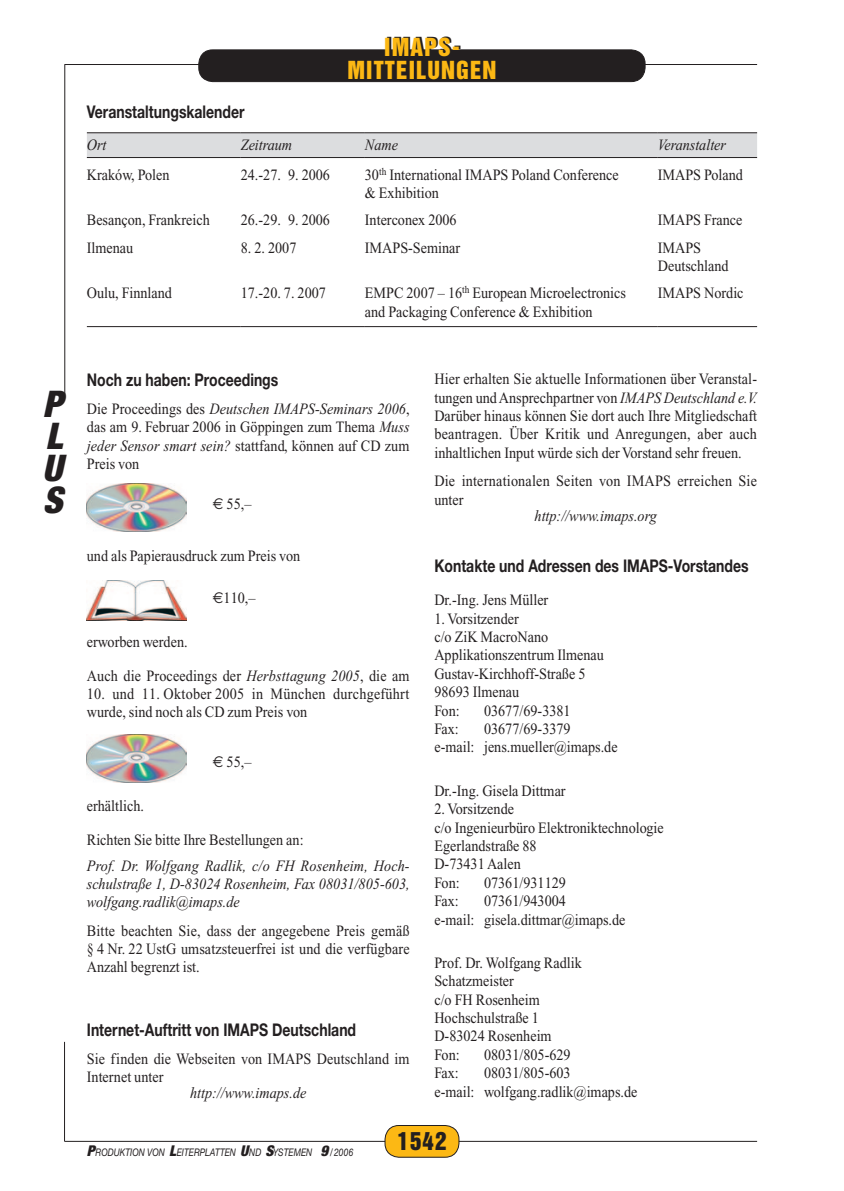
<style>
.page{position:relative;width:844px;height:1191px;background:#fff}
.page>*{position:absolute;margin:0;border:0;box-sizing:border-box;transform-origin:0 0}
.t1{font:italic 900 condensed 36.75px/31.8px "Helvetica Neue";color:#231f20;text-align:justify}
.t2{font:22.75px/22.8px "Helvetica Inserat";letter-spacing:.05em;color:#fcb814;text-align:center}
.t3{font:22.75px "Helvetica Inserat";color:#231f20}
._01_10_Untertitel{font:700 17.5px "Helvetica Neue";color:#231f20;scale:.8 1}
._05_09_Grute{font:15.75px/18.4px "Times New Roman";color:#231f20;scale:.9 1}
._08_09_Tab_grute{font:15.75px/18.4px "Times New Roman";color:#231f20;scale:.9 1}
._05_09_Grute-2{font:italic 15.75px/18.4px "Times New Roman";color:#231f20;text-align:justify;scale:.9 1}
._05_09_Grute-3{font:15.75px/18.4px "Times New Roman";letter-spacing:.02em;color:#231f20;scale:.9 1}
._08_09_Tab_grute-2{font:italic 15.75px "Times New Roman";color:#231f20;scale:.9 1}
.t4{font:italic 10.5px "Helvetica Neue";color:#231f20;scale:.8 1}
.s1{color:#fff}
.s2{font-style:italic}
.s3{font-family:"Euro Sans"}
.s4{font-weight:900;font-stretch:condensed;font-size:14.88px}
</style>
<div class="page">
<hr style="left:64px;top:64px;width:692px;height:1px;background:#231f20">
<hr style="left:64px;top:64px;width:1px;height:330px;background:#231f20">
<hr style="left:64px;top:1141px;width:692px;height:1px;background:#231f20">
<hr style="left:64px;top:1041px;width:1px;height:100px;background:#231f20">
<div style="left:385px;top:1125px;width:74px;height:32px;background:#fcb814;border-radius:14px"></div>
<div style="left:384px;top:1125px;width:75px;height:32px;border:1px solid #231f20;border-radius:14px"></div>
<div style="left:199px;top:50px;width:446px;height:32px;background:#231f20;border-radius:14px"></div>
<div style="left:198px;top:50px;width:447px;height:32px;border:1px solid #231f20;border-radius:14px"></div>
<img style="left:87px;top:581px;width:99px;height:39px">
<img style="left:87px;top:734px;width:99px;height:48px">
<img style="left:87px;top:484px;width:99px;height:48px">
<div style="left:87px;top:133px;width:669px;height:24px;background:#dcdddf"></div>
<hr style="left:87px;top:326px;width:154px;height:1px;background:#231f20">
<hr style="left:241px;top:326px;width:124px;height:1px;background:#231f20">
<hr style="left:365px;top:326px;width:292px;height:1px;background:#231f20">
<hr style="left:657px;top:326px;width:99px;height:1px;background:#231f20">
<hr style="left:87px;top:132px;width:154px;height:1px;background:#231f20">
<hr style="left:241px;top:132px;width:124px;height:1px;background:#231f20">
<hr style="left:365px;top:132px;width:292px;height:1px;background:#231f20">
<hr style="left:657px;top:132px;width:99px;height:1px;background:#231f20">
<hr style="left:87px;top:157px;width:154px;height:1px;background:#231f20">
<hr style="left:241px;top:157px;width:124px;height:1px;background:#231f20">
<hr style="left:365px;top:157px;width:292px;height:1px;background:#231f20">
<hr style="left:657px;top:157px;width:99px;height:1px;background:#231f20">
<h2 class="t2" style="left:347px;top:37px;width:151px">IMAPS-<br>MITTEILUNGEN</h2>
<p class="_01_10_Untertitel" style="left:87px;top:101px;width:199px">Veranstaltungskalender</p>
<p class="_08_09_Tab_grute-2" style="left:87px;top:136px;width:23px">Ort</p>
<p class="_08_09_Tab_grute-2" style="left:241px;top:136px;width:59px">Zeitraum</p>
<p class="_08_09_Tab_grute-2" style="left:365px;top:136px;width:38px">Name</p>
<p class="_08_09_Tab_grute-2" style="left:657px;top:136px;width:77px">Veranstalter</p>
<p class="_08_09_Tab_grute" style="left:87px;top:165px;width:93px">Kraków, Polen</p>
<p class="_08_09_Tab_grute" style="left:241px;top:165px;width:101px">24.-27.<span class="s1">0</span>9. 2006</p>
<p class="_08_09_Tab_grute" style="left:365px;top:165px;width:283px">30<sup>th</sup> International IMAPS Poland Conference &amp; Exhibition</p>
<p class="_08_09_Tab_grute" style="left:657px;top:165px;width:96px">IMAPS Poland</p>
<p class="_08_09_Tab_grute" style="left:87px;top:211px;width:138px">Besançon, Frankreich</p>
<p class="_08_09_Tab_grute" style="left:241px;top:211px;width:101px">26.-29.<span class="s1">0</span>9. 2006</p>
<p class="_08_09_Tab_grute" style="left:365px;top:211px;width:103px">Interconex 2006</p>
<p class="_08_09_Tab_grute" style="left:657px;top:211px;width:96px">IMAPS France</p>
<p class="_08_09_Tab_grute" style="left:87px;top:238px;width:53px">Ilmenau</p>
<p class="_08_09_Tab_grute" style="left:241px;top:238px;width:63px">8. 2. 2007</p>
<p class="_08_09_Tab_grute" style="left:365px;top:238px;width:107px">IMAPS-Seminar</p>
<p class="_08_09_Tab_grute" style="left:657px;top:238px;width:80px">IMAPS<br>Deutschland</p>
<p class="_08_09_Tab_grute" style="left:87px;top:284px;width:96px">Oulu, Finnland</p>
<p class="_08_09_Tab_grute" style="left:241px;top:284px;width:96px">17.-20. 7. 2007</p>
<p class="_08_09_Tab_grute" style="left:365px;top:284px;width:291px">EMPC 2007 – 16<sup>th</sup> European Microelectronics and Packaging Conference &amp; Exhibition</p>
<p class="_08_09_Tab_grute" style="left:657px;top:284px;width:97px">IMAPS Nordic</p>
<h1 class="t1" style="left:42px;top:387px;width:22px">P L U S</h1>
<p class="_01_10_Untertitel" style="left:87px;top:368px;width:241px">Noch zu haben: Proceedings</p>
<p class="_05_09_Grute" style="left:87px;top:399px;width:360px;text-align:justify">Die Proceedings des <span class="s2">Deutschen IMAPS-Seminars 2006</span>, das am 9. Februar 2006 in Göppingen zum Thema <span class="s2">Muss jeder Sensor smart sein?</span> stattfand, können auf CD zum Preis von</p>
<p class="_05_09_Grute" style="left:213px;top:494px;width:44px"><span class="s3">€</span> 55,–</p>
<p class="_05_09_Grute" style="left:87px;top:546px;width:238px">und als Papierausdruck zum Preis von</p>
<p class="_05_09_Grute" style="left:213px;top:588px;width:49px"><span class="s3">€</span>110,–</p>
<p class="_05_09_Grute" style="left:87px;top:633px;width:113px">erworben werden.</p>
<p class="_05_09_Grute" style="left:87px;top:666px;width:360px">Auch die Proceedings der <span class="s2">Herbsttagung 2005</span>, die am</p>
<p class="_05_09_Grute-3" style="left:87px;top:684px;width:360px">10. und 11. Oktober 2005 in München durchgeführt wurde, sind noch als CD zum Preis von</p>
<p class="_05_09_Grute" style="left:213px;top:753px;width:44px"><span class="s3">€</span> 55,–</p>
<p class="_05_09_Grute" style="left:87px;top:797px;width:65px">erhältlich.</p>
<p class="_05_09_Grute" style="left:87px;top:830px;width:242px">Richten Sie bitte Ihre Bestellungen an:</p>
<p class="_05_09_Grute-2" style="left:87px;top:856px;width:360px">Prof. Dr. Wolfgang Radlik, c/o FH Rosenheim, Hoch&shy;schulstraße 1, D-83024 Rosenheim, Fax 08031/805-603, wolfgang.radlik@imaps.de</p>
<p class="_05_09_Grute" style="left:87px;top:921px;width:360px;text-align:justify">Bitte beachten Sie, dass der angegebene Preis gemäß § 4 Nr. 22 UstG umsatzsteuerfrei ist und die verfügbare Anzahl begrenzt ist.</p>
<p class="_01_10_Untertitel" style="left:87px;top:1018px;width:338px">Internet-Auftritt von IMAPS Deutschland</p>
<p class="_05_09_Grute" style="left:87px;top:1049px;width:360px">Sie finden die Webseiten von IMAPS Deutschland im<br>Internet unter</p>
<p class="_05_09_Grute-2" style="left:190px;top:1083px;width:131px">http://www.imaps.de</p>
<p class="_05_09_Grute" style="left:434px;top:370px;width:360px;text-align:justify">Hier erhalten Sie aktuelle Informationen über Veranstal&shy;tungen und Ansprechpartner von <span class="s2">IMAPS Deutschland e.V.<br></span>Darüber hinaus können Sie dort auch Ihre Mitgliedschaft beantragen. Über Kritik und Anregungen, aber auch inhaltlichen Input würde sich der Vorstand sehr freuen.</p>
<p class="_05_09_Grute" style="left:434px;top:472px;width:360px">Die internationalen Seiten von IMAPS erreichen Sie unter</p>
<p class="_05_09_Grute-2" style="left:534px;top:507px;width:137px">http://www.imaps.org</p>
<p class="_01_10_Untertitel" style="left:434px;top:555px;width:394px">Kontakte und Adressen des IMAPS-Vorstandes</p>
<p class="_05_09_Grute" style="left:434px;top:591px;width:128px">Dr.-Ing. Jens Müller</p>
<p class="_05_09_Grute" style="left:434px;top:609px;width:190px">1. Vorsitzender<br>c/o ZiK MacroNano<br>Applikationszentrum Ilmenau<br>Gustav-Kirchhoff-Straße 5<br>98693 Ilmenau<br>Fon:</p>
<p class="_05_09_Grute" style="left:484px;top:701px;width:98px">03677/69-3381</p>
<p class="_05_09_Grute" style="left:434px;top:719px;width:205px;text-align:center">03677/69-3379<br>e-mail: jens.mueller@imaps.de</p>
<p class="_05_09_Grute" style="left:434px;top:781px;width:147px">Dr.-Ing. Gisela Dittmar</p>
<p class="_05_09_Grute" style="left:434px;top:799px;width:256px">2. Vorsitzende<br>c/o Ingenieurbüro Elektroniktechnologie<br>Egerlandstraße 88<br>D-73431 Aalen<br>Fon:</p>
<p class="_05_09_Grute" style="left:434px;top:719px;width:29px">Fax:</p>
<p class="_05_09_Grute" style="left:484px;top:873px;width:93px">07361/931129</p>
<p class="_05_09_Grute" style="left:434px;top:891px;width:214px;text-indent:50px">07361/943004<br>e-mail: gisela.dittmar@imaps.de</p>
<p class="_05_09_Grute" style="left:434px;top:953px;width:165px">Prof. Dr. Wolfgang Radlik<br>Schatzmeister<br>c/o FH Rosenheim<br>Hochschulstraße 1<br>D-83024 Rosenheim<br>Fon:</p>
<p class="_05_09_Grute" style="left:434px;top:891px;width:29px">Fax:</p>
<p class="_05_09_Grute" style="left:484px;top:1045px;width:98px">08031/805-629</p>
<p class="_05_09_Grute" style="left:434px;top:1063px;width:227px;text-indent:50px">08031/805-603<br>e-mail: wolfgang.radlik@imaps.de</p>
<p class="_05_09_Grute" style="left:434px;top:1063px;width:29px">Fax:</p>
<p class="t4" style="left:87px;top:1145px;width:334px"><span class="s4">P</span>RODUKTION VON <span class="s4">L</span>EITERPLATTEN <span class="s4">U</span>ND <span class="s4">S</span>YSTEMEN <span class="s4">9</span> /2006</p>
<h2 class="t3" style="left:397px;top:1128px;width:50px">1542</h2>
</div>
